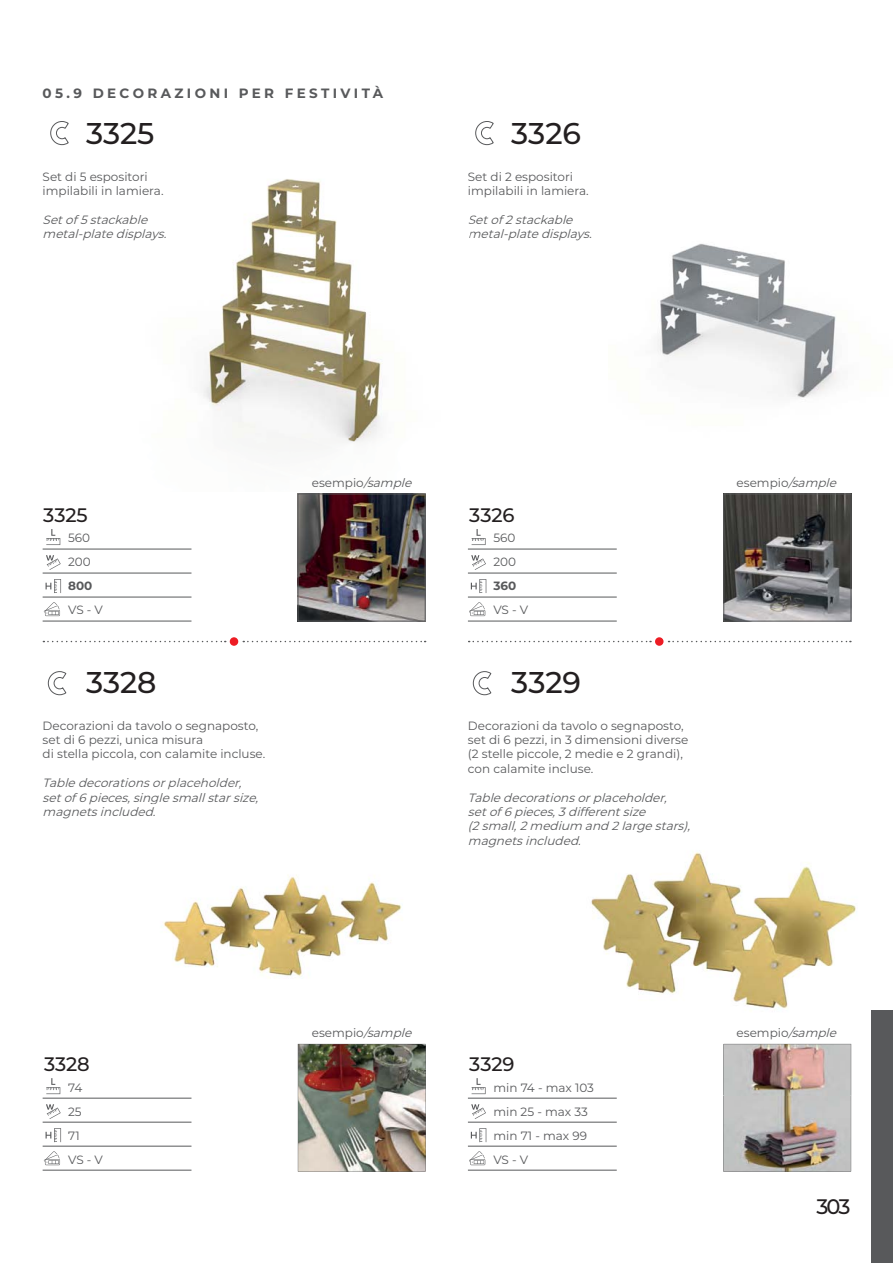
<style>
.page{position:relative;width:893px;height:1263px;background:#fff}
.page>*{position:absolute;margin:0;border:0;box-sizing:border-box;transform-origin:0 0}
.t1{font:500 30px "Montserrat";letter-spacing:-.005em;color:#231f20}
.t2{font:500 21px "Montserrat";color:#231f20}
.t3{font:500 19.5px "Montserrat";letter-spacing:-.005em;color:#231f20}
.t4{font:700 13.5px "Montserrat";letter-spacing:.25em;color:#58595b}
.t5{font:12px/24px "Montserrat";color:#58595b}
.t6{font:italic 12px/14.4px "Montserrat";letter-spacing:-.005em;color:#58595b}
.t7{font:700 12px "Montserrat";color:#58595b}
.s1{font-style:italic}
</style>
<div class="page">
<div style="left:872px;top:1010px;width:21px;height:253px;background:#58595b"></div>
<img style="left:657px;top:243px;width:180px;height:155px">
<hr style="left:468px;top:1098px;width:149px;height:1px;background:#58595b">
<hr style="left:468px;top:1122px;width:149px;height:1px;background:#58595b">
<hr style="left:468px;top:1146px;width:149px;height:1px;background:#58595b">
<hr style="left:468px;top:1170px;width:149px;height:1px;background:#58595b">
<svg style="left:469px;top:1151px;width:16px;height:14px"></svg>
<svg style="left:472px;top:1078px;width:13px;height:16px"></svg>
<svg style="left:471px;top:1128px;width:15px;height:14px"></svg>
<svg style="left:471px;top:1104px;width:15px;height:15px"></svg>
<hr style="left:43px;top:1098px;width:148px;height:1px;background:#58595b">
<hr style="left:43px;top:1122px;width:148px;height:1px;background:#58595b">
<hr style="left:43px;top:1146px;width:148px;height:1px;background:#58595b">
<hr style="left:43px;top:1170px;width:148px;height:1px;background:#58595b">
<svg style="left:44px;top:1151px;width:16px;height:14px"></svg>
<svg style="left:46px;top:1078px;width:14px;height:16px"></svg>
<svg style="left:46px;top:1128px;width:15px;height:14px"></svg>
<svg style="left:46px;top:1104px;width:15px;height:15px"></svg>
<hr style="left:468px;top:549px;width:149px;height:1px;background:#58595b">
<hr style="left:468px;top:573px;width:149px;height:1px;background:#58595b">
<hr style="left:468px;top:597px;width:149px;height:1px;background:#58595b">
<hr style="left:468px;top:621px;width:149px;height:1px;background:#58595b">
<svg style="left:469px;top:602px;width:16px;height:14px"></svg>
<svg style="left:472px;top:529px;width:13px;height:16px"></svg>
<svg style="left:471px;top:579px;width:15px;height:14px"></svg>
<svg style="left:471px;top:555px;width:15px;height:15px"></svg>
<img style="left:723px;top:1095px;width:128px;height:76px">
<img style="left:725px;top:496px;width:124px;height:123px">
<div style="left:723px;top:494px;width:128px;height:127px;border:1px solid #58595b"></div>
<img style="left:298px;top:1069px;width:127px;height:102px">
<img style="left:300px;top:496px;width:123px;height:123px">
<div style="left:298px;top:494px;width:127px;height:127px;border:1px solid #58595b"></div>
<div style="left:230px;top:637px;width:8px;height:9px;background:#ed1c24;border-radius:50%"></div>
<svg style="left:243px;top:641px;width:183px;height:1px"></svg>
<svg style="left:43px;top:641px;width:183px;height:1px"></svg>
<div style="left:655px;top:637px;width:8px;height:9px;background:#ed1c24;border-radius:50%"></div>
<svg style="left:668px;top:641px;width:183px;height:1px"></svg>
<svg style="left:469px;top:641px;width:182px;height:1px"></svg>
<svg style="left:50px;top:121px;width:19px;height:24px"></svg>
<svg style="left:48px;top:671px;width:19px;height:25px"></svg>
<svg style="left:475px;top:121px;width:19px;height:24px"></svg>
<svg style="left:472px;top:671px;width:20px;height:25px"></svg>
<hr style="left:43px;top:549px;width:148px;height:1px;background:#58595b">
<hr style="left:43px;top:573px;width:148px;height:1px;background:#58595b">
<hr style="left:43px;top:597px;width:148px;height:1px;background:#58595b">
<hr style="left:43px;top:621px;width:148px;height:1px;background:#58595b">
<svg style="left:44px;top:602px;width:16px;height:14px"></svg>
<svg style="left:46px;top:529px;width:14px;height:16px"></svg>
<svg style="left:46px;top:579px;width:15px;height:14px"></svg>
<svg style="left:46px;top:555px;width:15px;height:15px"></svg>
<img style="left:203px;top:179px;width:180px;height:267px">
<img style="left:163px;top:875px;width:262px;height:194px">
<img style="left:298px;top:1044px;width:127px;height:25px">
<img style="left:591px;top:852px;width:281px;height:243px">
<img style="left:591px;top:1083px;width:2px;height:9px">
<img style="left:723px;top:1044px;width:128px;height:51px">
<p class="t4" style="left:43px;top:88px;width:342px">05.9 DECORAZIONI PER FESTIVITÀ</p>
<h1 class="t1" style="left:86px;top:121px;width:70px">3325</h1>
<p class="t5" style="left:43px;top:170px;width:122px;line-height:14.4px">Set di 5 espositori impilabili in lamiera.</p>
<p class="t6" style="left:43px;top:213px;width:63px">Setof 5 st metal-pla</p>
<h1 class="t1" style="left:511px;top:121px;width:71px">3326</h1>
<p class="t5" style="left:468px;top:170px;width:122px;line-height:14.4px">Set di 2 espositori impilabili in lamiera.</p>
<p class="t6" style="left:481px;top:213px;width:115px;text-indent:-5px">etof 2 stackable etal-plate displays.</p>
<p class="t6" style="left:101px;top:213px;width:70px">ackable<br>te displays.</p>
<p class="t6" style="left:468px;top:213px;width:17px">S m</p>
<h3 class="t3" style="left:43px;top:507px;width:46px">3325</h3>
<p class="t5" style="left:68px;top:527px;width:24px">560<br>200</p>
<p class="t7" style="left:68px;top:581px;width:26px">800</p>
<p class="t5" style="left:68px;top:599px;width:36px">VS - V</p>
<h1 class="t1" style="left:86px;top:670px;width:72px">3328</h1>
<p class="t5" style="left:43px;top:719px;width:224px;line-height:14.4px">Decorazioni da tavolo o segnaposto, set di 6 pezzi, unica misura<br>di stella piccola, con calamite incluse.</p>
<p class="t6" style="left:43px;top:776px;width:220px">Table decoratio<br>set of 6 pieces, single small star size, magnets includ</p>
<p class="t6" style="left:135px;top:776px;width:111px">ns orplaceholder,</p>
<p class="t6" style="left:137px;top:805px;width:22px">ed.</p>
<p class="t5" style="left:312px;top:471px;width:104px">esempio<span class="s1">/sample</span></p>
<h3 class="t3" style="left:469px;top:507px;width:47px">3326</h3>
<p class="t5" style="left:493px;top:527px;width:24px">560<br>200</p>
<p class="t7" style="left:493px;top:581px;width:24px">360</p>
<p class="t5" style="left:493px;top:599px;width:36px">VS - V</p>
<h1 class="t1" style="left:511px;top:670px;width:71px">3329</h1>
<p class="t5" style="left:468px;top:719px;width:222px;line-height:14.4px">Decorazioni da tavolo o segnaposto, set di 6 pezzi, in 3 dimensioni diverse (2 stelle piccole, 2 medie e 2 grandi), con calamite incluse.</p>
<p class="t6" style="left:468px;top:791px;width:182px">Table decoratio<br>set of 6 pieces, 3 different size (2 small,2 medi<br>magnets includ</p>
<p class="t6" style="left:560px;top:791px;width:111px">ns orplaceholder,</p>
<p class="t6" style="left:561px;top:820px;width:134px">um and 2 large stars), ed.</p>
<p class="t5" style="left:736px;top:471px;width:104px">esempio<span class="s1">/sample</span></p>
<p class="t5" style="left:312px;top:1021px;width:104px">esempio<span class="s1">/sample</span></p>
<h3 class="t3" style="left:44px;top:1056px;width:47px">3328</h3>
<h3 class="t3" style="left:469px;top:1056px;width:47px">3329</h3>
<p class="t5" style="left:493px;top:1076px;width:102px">min 74 - max 103 min 25 - max 33 min 71 - max 99<br>VS - V</p>
<p class="t5" style="left:68px;top:1076px;width:36px">74<br>25<br>71<br>VS - V</p>
<p class="t5" style="left:736px;top:1021px;width:104px">esempio<span class="s1">/sample</span></p>
<h2 class="t2" style="left:816px;top:1198px;width:36px">303</h2>
</div>
